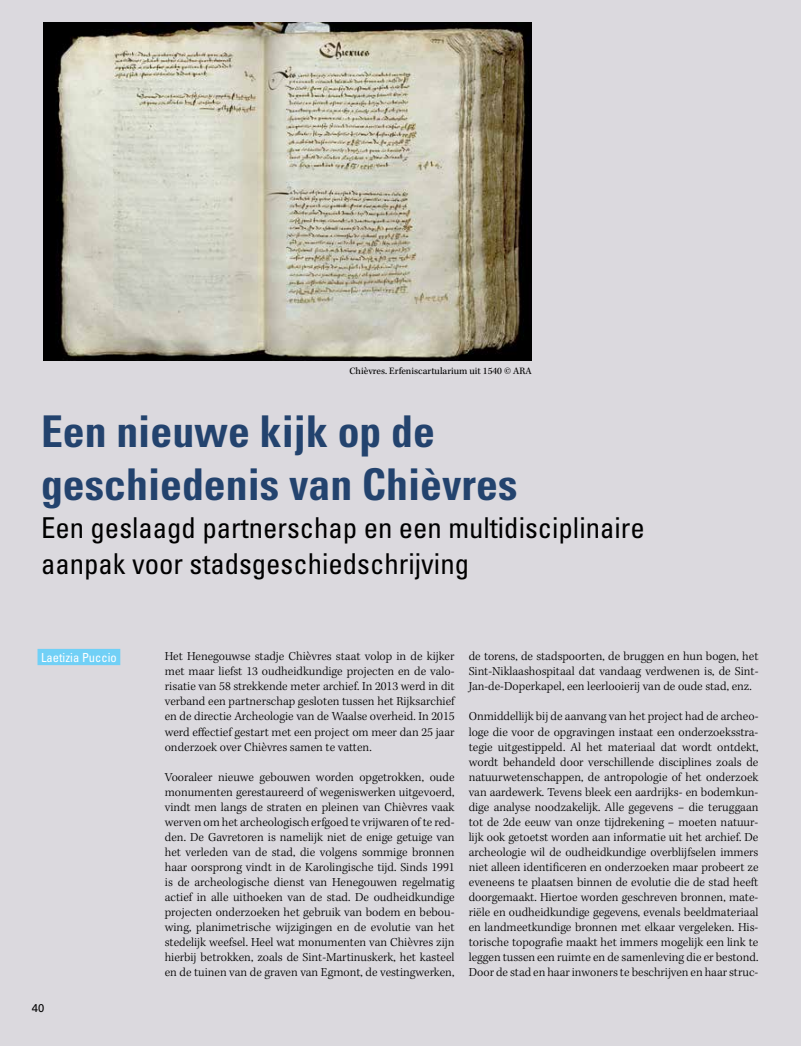
<style>
.page{position:relative;width:801px;height:1046px;background:#fff}
.page>*{position:absolute;margin:0;border:0;box-sizing:border-box;transform-origin:0 0}
.t1{font:700 condensed 43.75px/52.5px "Univers";color:#23436e}
.t2{font:condensed 28.75px/36.2px "Univers";color:#000}
.t3{font:300 12.5px/15px "Kepler Std";color:#000;text-align:justify}
.t4{font:condensed 12.5px "Univers LT Std";color:#fff}
.t5{font:11.25px "Univers LT Std";color:#000}
.t6{font:10px "Kepler Std";color:#000}
</style>
<div class="page">
<div style="left:0;top:0;width:801px;height:1045px;background:#dbd9de"></div>
<div style="left:38px;top:648px;width:82px;height:17px;background:#71d0f6"></div>
<img style="left:43px;top:22px;width:488px;height:338px">
<p class="t6" style="left:349px;top:365px;width:184px">Chièvres. Erfeniscartularium uit 1540 © ARA</p>
<h1 class="t1" style="left:41px;top:405px;width:478px">Een nieuwe kijk op de geschiedenis van Chièvres</h1>
<h2 class="t2" style="left:41px;top:509px;width:605px">Een geslaagd partnerschap en een multidisciplinaire aanpak voor stadsgeschiedschrijving</h2>
<p class="t4" style="left:41px;top:649px;width:77px">Laetizia Puccio</p>
<p class="t5" style="left:32px;top:1000px;width:14px">40</p>
<p class="t3" style="left:165px;top:649px;width:291px">Het Henegouwse stadje Chièvres staat volop in de kijker met maar liefst 13 oudheidkundige projecten en de valo&shy;risatie van 58 strekkende meter archief. In 2013 werd in dit verband een partnerschap gesloten tussen het Rijksarchief en de directie Archeologie van de Waalse overheid. In 2015 werd effectief gestart met een project om meer dan 25 jaar onderzoek over Chièvres samen te vatten.</p>
<p class="t3" style="left:165px;top:769px;width:291px">Vooraleer nieuwe gebouwen worden opgetrokken, oude monumenten gerestaureerd of wegeniswerken uitgevoerd, vindt men langs de straten en pleinen van Chièvres vaak werven om het archeologisch erfgoed te vrijwaren of te red&shy;den. De Gavretoren is namelijk niet de enige getuige van het verleden van de stad, die volgens sommige bronnen haar oorsprong vindt in de Karolingische tijd. Sinds 1991 is de archeologische dienst van Henegouwen regelmatig actief in alle uithoeken van de stad. De oudheidkundige projecten onderzoeken het gebruik van bodem en bebou&shy;wing, planimetrische wijzigingen en de evolutie van het stedelijk weefsel. Heel wat monumenten van Chièvres zijn hierbij betrokken, zoals de Sint-Martinuskerk, het kasteel en de tuinen van de graven van Egmont, de vestingwerken,</p>
<p class="t3" style="left:469px;top:649px;width:291px">de torens, de stadspoorten, de bruggen en hun bogen, het Sint-Niklaashospitaal dat vandaag verdwenen is, de Sint-Jan-de-Doperkapel, een leerlooierij van de oude stad, enz.</p>
<p class="t3" style="left:469px;top:709px;width:291px">Onmiddellijk bij de aanvang van het project had de archeo&shy;loge die voor de opgravingen instaat een onderzoeksstra&shy;tegie uitgestippeld. Al het materiaal dat wordt ontdekt, wordt behandeld door verschillende disciplines zoals de natuurwetenschappen, de antropologie of het onderzoek van aardewerk. Tevens bleek een aardrijks- en bodemkun&shy;dige analyse noodzakelijk. Alle gegevens – die teruggaan tot de 2de eeuw van onze tijdrekening – moeten natuur&shy;lijk ook getoetst worden aan informatie uit het archief. De archeologie wil de oudheidkundige overblijfselen immers niet alleen identificeren en onderzoeken maar probeert ze eveneens te plaatsen binnen de evolutie die de stad heeft doorgemaakt. Hiertoe worden geschreven bronnen, mate&shy;riële en oudheidkundige gegevens, evenals beeldmateriaal en landmeetkundige bronnen met elkaar vergeleken. His&shy;torische topografie maakt het immers mogelijk een link te leggen tussen een ruimte en de samenleving die er bestond.<br>Door de stad en haar inwoners te beschrijven en haar struc-</p>
</div>
